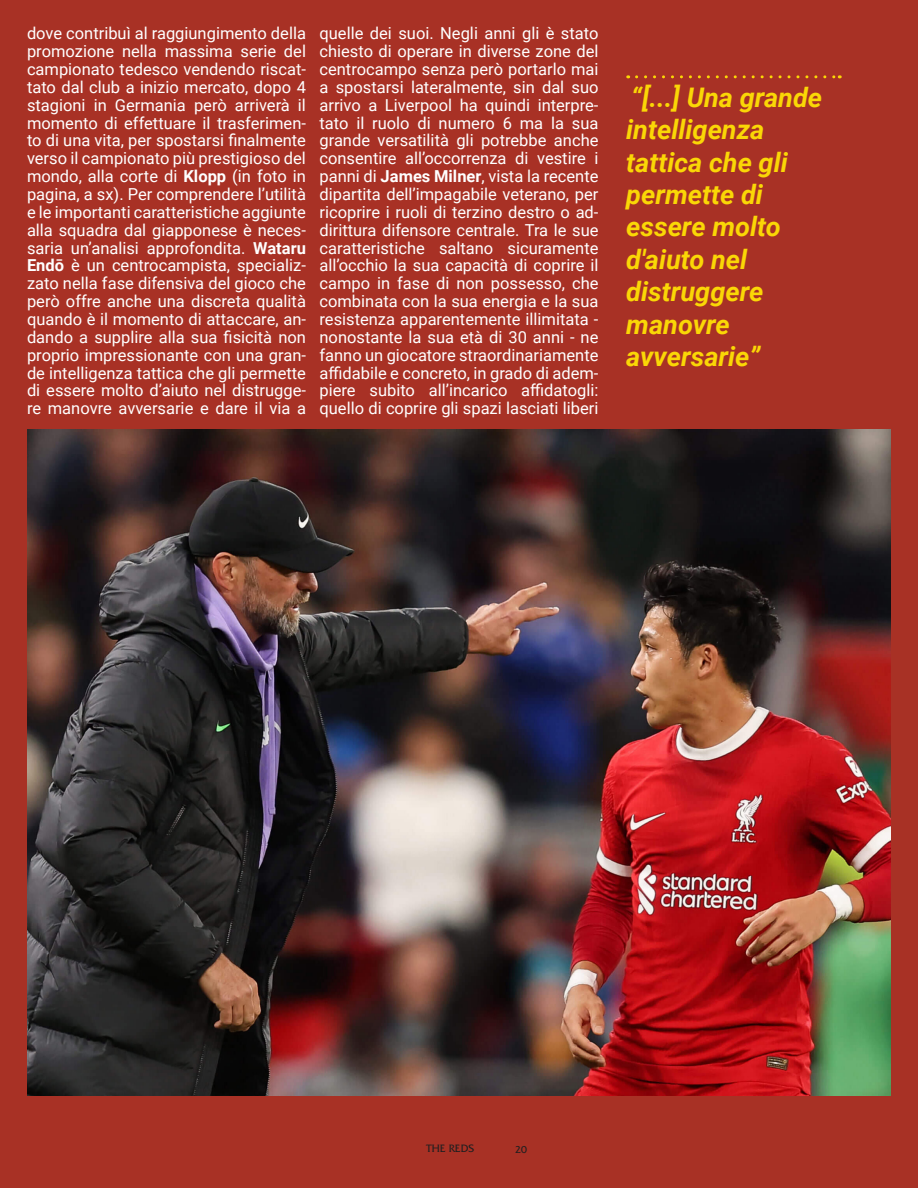
<style>
.page{position:relative;width:918px;height:1188px;background:#a83125}
.page>*{position:absolute;margin:0;border:0;box-sizing:border-box;transform-origin:0 0}
.Pull_Quote_-_Under_D{font:italic 700 27px/32.4px "Roboto";color:#fad706}
.Body_Text_-_Light_Ye{font:16.5px/17.9px "Roboto";color:#fff;text-align:justify}
.t1{font:11.25px "Friz Quadrata";color:#231f20}
.t2{font:10.5px "Friz Quadrata";color:#231f20}
.s1{font-weight:700}
</style>
<div class="page">
<img style="left:28px;top:430px;width:862px;height:666px">
<svg style="left:637px;top:75px;width:203px;height:3px"></svg>
<p class="Body_Text_-_Light_Ye" style="left:27px;top:24px;width:281px">dove contribuì al raggiungimento della promozione nella massima serie del campionato tedesco vendendo riscat&shy;tato dal club a inizio mercato, dopo 4 stagioni in Germania però arriverà il momento di effettuare il trasferimen&shy;to di una vita, per spostarsi finalmente verso il campionato più prestigioso del mondo, alla corte di <span class="s1">Klopp</span> (in foto in pagina, a sx). Per comprendere l’utilità e le importanti caratteristiche aggiunte alla squadra dal giapponese è neces&shy;saria un’analisi approfondita. <span class="s1">Wataru Endō</span> è un centrocampista, specializ&shy;zato nella fase difensiva del gioco che però offre anche una discreta qualità quando è il momento di attaccare, an&shy;dando a supplire alla sua fisicità non proprio impressionante con una gran&shy;de intelligenza tattica che gli permette di essere molto d’aiuto nel distrugge&shy;re manovre avversarie e dare il via a</p>
<p class="Body_Text_-_Light_Ye" style="left:320px;top:24px;width:281px">quelle dei suoi. Negli anni gli è stato chiesto di operare in diverse zone del centrocampo senza però portarlo mai a spostarsi lateralmente, sin dal suo arrivo a Liverpool ha quindi interpre&shy;tato il ruolo di numero 6 ma la sua grande versatilità gli potrebbe anche consentire all’occorrenza di vestire i panni di <span class="s1">James Milner</span>, vista la recente dipartita dell’impagabile veterano, per ricoprire i ruoli di terzino destro o ad&shy;dirittura difensore centrale. Tra le sue caratteristiche saltano sicuramente all’occhio la sua capacità di coprire il campo in fase di non possesso, che combinata con la sua energia e la sua resistenza apparentemente illimitata - nonostante la sua età di 30 anni - ne fanno un giocatore straordinariamente affidabile e concreto, in grado di adem&shy;piere subito all’incarico affidatogli: quello di coprire gli spazi lasciati liberi</p>
<p class="Pull_Quote_-_Under_D" style="left:626px;top:80px;width:198px">“[...] Una grande intelligenza tattica che gli permette di essere molto d'aiuto nel distruggere manovre avversarie”</p>
<p class="t1" style="left:427px;top:1142px;width:49px">THE REDS</p>
<p class="t2" style="left:515px;top:1143px;width:13px">20</p>
</div>
